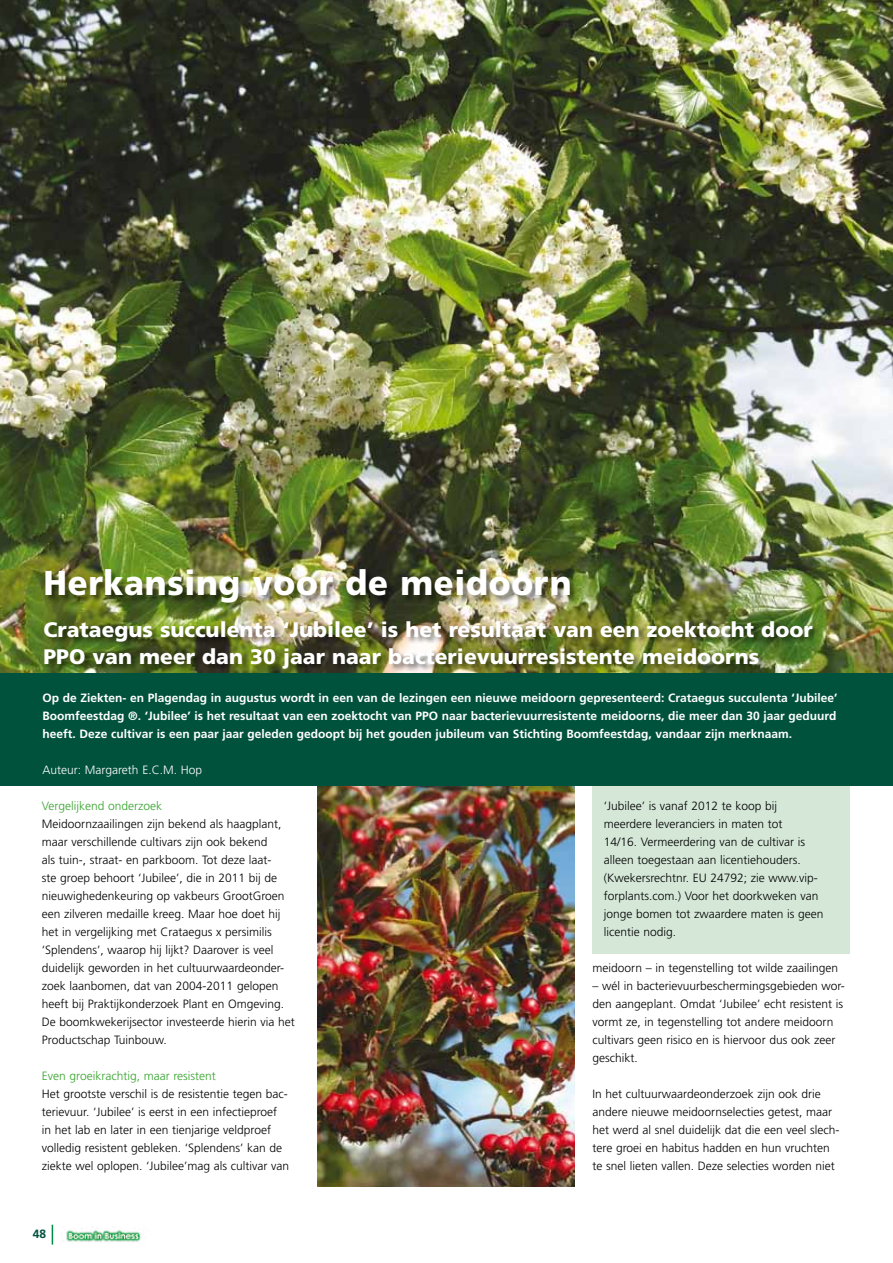
<style>
.page{position:relative;width:893px;height:1263px;background:#fff}
.page>*{position:absolute;margin:0;border:0;box-sizing:border-box;transform-origin:0 0}
.t1{font:900 34.5px "Frutiger";letter-spacing:.02em;color:#fff;scale:.95 1}
.t2{font:900 21px/27px "Frutiger";color:#fff}
.t3{font:300 12px/18px "Frutiger";color:#000}
.t4{font:700 12px/18px "Frutiger";color:#fff;text-align:justify}
.t5{font:300 12px "Frutiger";color:#35a32c}
.t6{font:300 12px "Frutiger";color:#fff}
.t7{font:700 12px "Frutiger";color:#00523c}
</style>
<div class="page">
<svg style="left:52px;top:1225px;width:1px;height:19px"></svg>
<img style="left:62px;top:1230px;width:79px;height:12px">
<img style="left:0;top:0;width:893px;height:673px">
<div style="left:46px;top:569px;width:532px;height:43px;background:#000;opacity:.5"></div>
<div style="left:44px;top:620px;width:777px;height:56px;background:#000;opacity:.5"></div>
<div style="left:593px;top:786px;width:257px;height:167px;background:#d5e8d8"></div>
<img style="left:317px;top:786px;width:258px;height:400px">
<div style="left:0;top:673px;width:893px;height:113px;background:#00523c"></div>
<h1 class="t1" style="left:43px;top:562px;width:557px">Herkansing voor de meidoorn</h1>
<h2 class="t2" style="left:43px;top:615px;width:771px">Crataegus succulenta ‘Jubilee’ is het resultaat van een zoektocht door<br>PPO van meer dan 30 jaar naar bacterievuurresistente meidoorns</h2>
<p class="t4" style="left:43px;top:689px;width:796px">Op de Ziekten- en Plagendag in augustus wordt in een van de lezingen een nieuwe meidoorn gepresenteerd: Crataegus succulenta ‘Jubilee’ Boomfeestdag ®. ‘Jubilee’ is het resultaat van een zoektocht van PPO naar bacterievuurresistente meidoorns, die meer dan 30 jaar geduurd heeft. Deze cultivar is een paar jaar geleden gedoopt bij het gouden jubileum van Stichting Boomfeestdag, vandaar zijn merknaam.</p>
<p class="t6" style="left:43px;top:763px;width:161px">Auteur: Margareth E.C.M. Hop</p>
<p class="t5" style="left:42px;top:799px;width:122px">Vergelijkend onderzoek</p>
<p class="t3" style="left:42px;top:815px;width:254px">Meidoornzaailingen zijn bekend als haagplant, maar verschillende cultivars zijn ook bekend<br>als tuin-, straat- en parkboom. Tot deze laat-<br>ste groep behoort ‘Jubilee’, die in 2011 bij de nieuwighedenkeuring op vakbeurs GrootGroen een zilveren medaille kreeg. Maar hoe doet hij het in vergelijking met Crataegus x persimilis ‘Splendens’, waarop hij lijkt? Daarover is veel duidelijk geworden in het cultuurwaardeonder&shy;zoek laanbomen, dat van 2004-2011 gelopen heeft bij Praktijkonderzoek Plant en Omgeving.<br>De boomkwekerijsector investeerde hierin via het Productschap Tuinbouw.</p>
<p class="t5" style="left:42px;top:1069px;width:175px">Even groeikrachtig, maar resistent</p>
<p class="t3" style="left:42px;top:1085px;width:249px">Het grootste verschil is de resistentie tegen bac&shy;terievuur. ‘Jubilee’ is eerst in een infectieproef in het lab en later in een tienjarige veldproef volledig resistent gebleken. ‘Splendens’ kan de ziekte wel oplopen. ‘Jubilee’mag als cultivar van</p>
<p class="t7" style="left:33px;top:1227px;width:15px">48</p>
<p class="t3" style="left:604px;top:797px;width:221px">‘Jubilee’ is vanaf 2012 te koop bij meerdere leveranciers in maten tot<br>14/16. Vermeerdering van de cultivar is alleen toegestaan aan licentiehouders. (Kwekersrechtnr. EU 24792; zie www.vip&shy;forplants.com.) Voor het doorkweken van jonge bomen tot zwaardere maten is geen licentie nodig.</p>
<p class="t3" style="left:593px;top:959px;width:247px">meidoorn – in tegenstelling tot wilde zaailingen</p>
<p class="t3" style="left:593px;top:977px;width:254px">– wél in bacterievuurbeschermingsgebieden wor&shy;den aangeplant. Omdat ‘Jubilee’ echt resistent is vormt ze, in tegenstelling tot andere meidoorn cultivars geen risico en is hiervoor dus ook zeer geschikt.</p>
<p class="t3" style="left:593px;top:1085px;width:248px">In het cultuurwaardeonderzoek zijn ook drie andere nieuwe meidoornselecties getest, maar het werd al snel duidelijk dat die een veel slech&shy;tere groei en habitus hadden en hun vruchten te snel lieten vallen. Deze selecties worden niet</p>
</div>
